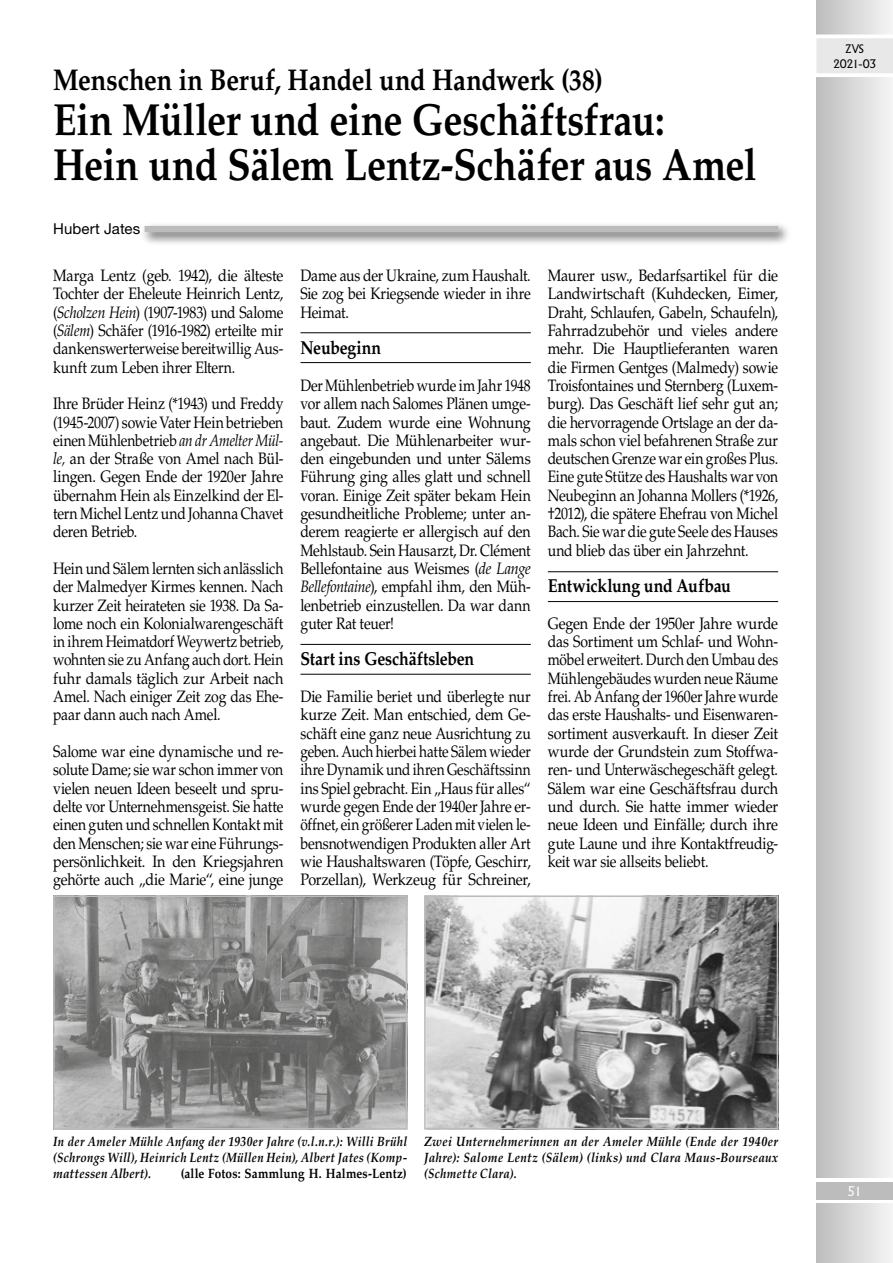
<style>
.page{position:relative;width:893px;height:1263px;background:#fff}
.page>*{position:absolute;margin:0;border:0;box-sizing:border-box;transform-origin:0 0}
.t1{font:700 45px/45px "Palatino LT Std";letter-spacing:-.005em;color:#000;scale:.85 1}
.t2{font:700 30px "Palatino LT Std";letter-spacing:-.005em;color:#000;scale:.85 1}
.t3{font:700 18.75px "Palatino LT Std";letter-spacing:-.01em;color:#000;scale:.85 1}
.t4{font:16.5px/18.3px "Palatino LT Std";letter-spacing:-.01em;color:#000;text-align:justify;scale:.88 1}
.t5{font:16.5px/18.3px "Palatino LT Std";letter-spacing:-.01em;color:#000;text-align:justify;scale:.85 1}
.t6{font:16.5px/18.3px "Palatino LT Std";letter-spacing:-.01em;color:#000;text-align:justify;scale:.84 1}
.t7{font:16.5px/18.3px "Palatino LT Std";letter-spacing:-.01em;color:#000;text-align:justify;scale:.86 1}
.t8{font:15px "Helvetica Neue LT Std";letter-spacing:.005em;color:#000}
.t9{font:italic 700 13.5px/16.2px "Palatino LT Std";letter-spacing:.025em;color:#000;text-align:justify;scale:.85 1}
.t10{font:italic 700 13.5px/16.2px "Palatino LT Std";letter-spacing:.025em;color:#000;text-align:justify;scale:.88 1}
.t11{font:700 13.5px "Palatino LT Std";letter-spacing:.015em;color:#000;scale:.88 1}
.t12{font:13.5px "Adelon";color:#fff}
.t13{font:12px/14.4px "Adelon";letter-spacing:-.025em;color:#000;text-align:center}
.s1{font-style:italic}
</style>
<div class="page">
<div style="left:816px;top:0;width:77px;height:1178px;background:linear-gradient(to right,#bcbcbc,#f5f5f5)"></div>
<div style="left:816px;top:1203px;width:77px;height:60px;background:linear-gradient(to right,#bcbcbc,#f5f5f5)"></div>
<div style="left:816px;top:1182px;width:77px;height:17px;background:#bcbcbc"></div>
<img style="left:56px;top:898px;width:348px;height:228px">
<div style="left:53px;top:895px;width:354px;height:234px;border:2px solid #bcbcbc"></div>
<img style="left:427px;top:898px;width:348px;height:228px">
<div style="left:424px;top:895px;width:354px;height:234px;border:2px solid #bcbcbc"></div>
<div style="left:140px;top:222px;width:651px;height:24px;background:#000;opacity:.75"></div>
<div style="left:145px;top:226px;width:633px;height:6px;background:#bcbcbc"></div>
<hr style="left:300px;top:332px;width:231px;height:1px;background:#000">
<hr style="left:300px;top:362px;width:231px;height:1px;background:#000">
<hr style="left:548px;top:571px;width:230px;height:1px;background:#000">
<hr style="left:548px;top:601px;width:230px;height:1px;background:#000">
<hr style="left:300px;top:644px;width:231px;height:1px;background:#000">
<hr style="left:300px;top:674px;width:231px;height:1px;background:#000">
<svg style="left:816px;top:33px;width:77px;height:46px"></svg>
<h2 class="t2" style="left:53px;top:62px;width:648px">Menschen in Beruf, Handel und Handwerk (38)</h2>
<h1 class="t1" style="left:53px;top:98px;width:829px">Ein Müller und eine Geschäftsfrau:<br>Hein und Sälem Lentz-Schäfer aus Amel</h1>
<p class="t8" style="left:53px;top:220px;width:89px">Hubert Jates</p>
<p class="t4" style="left:53px;top:267px;width:263px">Marga Lentz (geb. 1942), die älteste Tochter der Eheleute Heinrich Lentz, (<span class="s1">Scholzen Hein</span>) (1907-1983) und Salome (<span class="s1">Sälem</span>) Schäfer (1916-1982) erteilte mir dankenswerterweise bereitwillig Aus&shy;kunft zum Leben ihrer Eltern.</p>
<p class="t5" style="left:53px;top:395px;width:272px">Ihre Brüder Heinz (*1943) und Freddy (1945-2007) sowie Vater Hein betrieben einen Mühlenbetrieb <span class="s1">an dr Amelter Mül&shy;le,</span> an der Straße von Amel nach Bül&shy;lingen. Gegen Ende der 1920er Jahre übernahm Hein als Einzelkind der El&shy;tern Michel Lentz und Johanna Chavet deren Betrieb.</p>
<p class="t5" style="left:53px;top:559px;width:272px">Hein und Sälem lernten sich anlässlich der Malmedyer Kirmes kennen. Nach kurzer Zeit heirateten sie 1938. Da Sa&shy;lome noch ein Kolonialwarengeschäft in ihrem Heimatdorf Weywertz betrieb, wohnten sie zu Anfang auch dort. Hein fuhr damals täglich zur Arbeit nach Amel. Nach einiger Zeit zog das Ehe&shy;paar dann auch nach Amel.</p>
<p class="t5" style="left:53px;top:742px;width:272px">Salome war eine dynamische und re&shy;solute Dame; sie war schon immer von vielen neuen Ideen beseelt und spru&shy;delte vor Unternehmensgeist. Sie hatte einen guten und schnellen Kontakt mit den Menschen; sie war eine Führungs&shy;persönlichkeit. In den Kriegsjahren gehörte auch „die Marie“, eine junge</p>
<p class="t5" style="left:300px;top:267px;width:272px">Dame aus der Ukraine, zum Haushalt.<br>Sie zog bei Kriegsende wieder in ihre Heimat.</p>
<p class="t3" style="left:300px;top:337px;width:97px">Neubeginn</p>
<p class="t6" style="left:300px;top:376px;width:276px">Der Mühlenbetrieb wurde im Jahr 1948 vor allem nach Salomes Plänen umge&shy;baut. Zudem wurde eine Wohnung angebaut. Die Mühlenarbeiter wur&shy;den eingebunden und unter Sälems Führung ging alles glatt und schnell voran. Einige Zeit später bekam Hein gesundheitliche Probleme; unter an&shy;derem reagierte er allergisch auf den Mehlstaub. Sein Hausarzt, Dr. Clément Bellefontaine aus Weismes (<span class="s1">de Lange Bellefontaine</span>), empfahl ihm, den Müh&shy;lenbetrieb einzustellen. Da war dann guter Rat teuer!</p>
<p class="t3" style="left:300px;top:648px;width:206px">Start ins Geschäftsleben</p>
<p class="t7" style="left:300px;top:688px;width:269px">Die Familie beriet und überlegte nur kurze Zeit. Man entschied, dem Ge&shy;schäft eine ganz neue Ausrichtung zu geben. Auch hierbei hatte Sälem wieder ihre Dynamik und ihren Geschäftssinn ins Spiel gebracht. Ein „Haus für alles“ wurde gegen Ende der 1940er Jahre er&shy;öffnet, ein größerer Laden mit vielen le&shy;bensnotwendigen Produkten aller Art wie Haushaltswaren (Töpfe, Geschirr, Porzellan), Werkzeug für Schreiner,</p>
<p class="t4" style="left:548px;top:267px;width:263px">Maurer usw., Bedarfsartikel für die Landwirtschaft (Kuhdecken, Eimer, Draht, Schlaufen, Gabeln, Schaufeln), Fahrradzubehör und vieles andere mehr. Die Hauptlieferanten waren die Firmen Gentges (Malmedy) sowie Troisfontaines und Sternberg (Luxem&shy;burg). Das Geschäft lief sehr gut an; die hervorragende Ortslage an der da&shy;mals schon viel befahrenen Straße zur deutschen Grenze war ein großes Plus.<br>Eine gute Stütze des Haushalts war von Neubeginn an Johanna Mollers (*1926, †2012), die spätere Ehefrau von Michel Bach. Sie war die gute Seele des Hauses und blieb das über ein Jahrzehnt.</p>
<p class="t3" style="left:548px;top:575px;width:217px">Entwicklung und Aufbau</p>
<p class="t4" style="left:548px;top:614px;width:263px">Gegen Ende der 1950er Jahre wurde das Sortiment um Schlaf- und Wohn&shy;möbel erweitert. Durch den Umbau des Mühlengebäudes wurden neue Räume frei. Ab Anfang der 1960er Jahre wurde das erste Haushalts- und Eisenwaren&shy;sortiment ausverkauft. In dieser Zeit wurde der Grundstein zum Stoffwa&shy;ren- und Unterwäschegeschäft gelegt.<br>Sälem war eine Geschäftsfrau durch und durch. Sie hatte immer wieder neue Ideen und Einfälle; durch ihre gute Laune und ihre Kontaktfreudig&shy;keit war sie allseits beliebt.</p>
<p class="t13" style="left:833px;top:42px;width:45px">ZVS<br>2021-03</p>
<p class="t9" style="left:53px;top:1133px;width:418px">In der Ameler Mühle Anfang der 1930er Jahre (v.l.n.r.): Willi Brühl (Schrongs Will), Heinrich Lentz (Müllen Hein), Albert Jates (Komp&shy;mattessen Albert).</p>
<p class="t11" style="left:181px;top:1165px;width:258px">(alle Fotos: Sammlung H. Halmes-Lentz)</p>
<p class="t10" style="left:424px;top:1133px;width:404px">Zwei Unternehmerinnen an der Ameler Mühle (Ende der 1940er Jahre): Salome Lentz (Sälem) (links) und Clara Maus-Bourseaux (Schmette Clara).</p>
<p class="t12" style="left:847px;top:1183px;width:16px">51</p>
</div>
